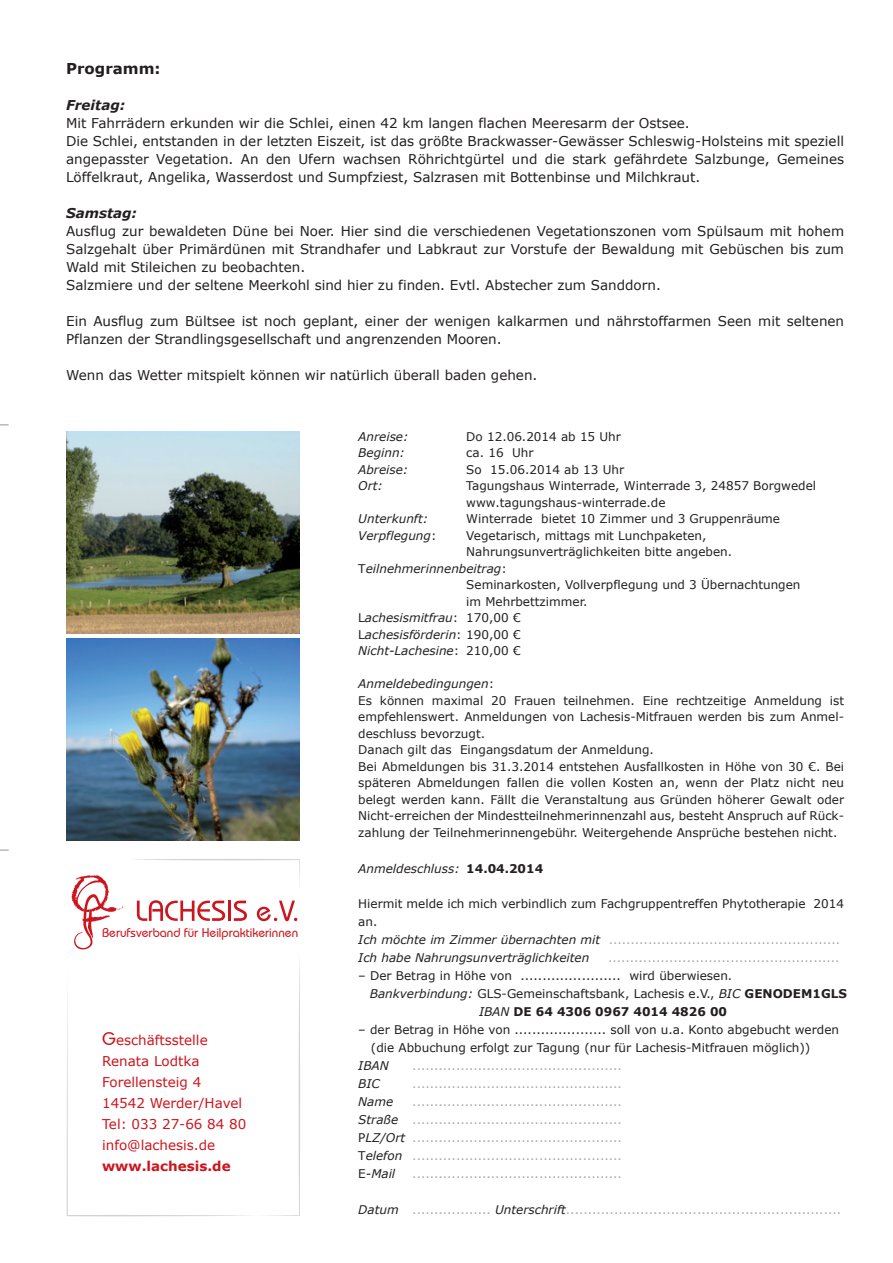
<style>
.page{position:relative;width:893px;height:1263px;background:#fff}
.page>*{position:absolute;margin:0;border:0;box-sizing:border-box;transform-origin:0 0}
.t1{font:700 15px "Verdana";color:#231f20}
.t2{font:13.5px/18px "Verdana";color:#231f20}
.t3{font:13.5px/21px "Verdana";color:#cd151d}
.t4{font:500 12.6px "Bauhaus IT Cby BT";color:#cd151d}
.t5{font:12px/16.5px "Verdana";color:#231f20}
.t6{font:12px/18px "Verdana";color:#a8a9ad;text-align:justify}
.t7{font:italic 12px "Verdana";color:#231f20}
.t8{font:700 12px "Verdana";color:#231f20}
.s1{font-weight:700;font-style:italic}
.s2{font-family:"Bauhaus IT Cby BT";font-weight:500;font-size:18px}
.s3{font-weight:700}
.s4{font-style:normal}
.s5{font-style:italic}
.s6{font-weight:700;font-style:normal}
.s7{color:#a8a9ad}
.s8{font-weight:400;font-style:italic}
.s9{font-style:italic;color:#231f20}
.s10{color:#231f20}
</style>
<div class="page">
<svg style="left:67px;top:1001px;width:5px;height:215px"></svg>
<svg style="left:72px;top:859px;width:228px;height:357px"></svg>
<img style="left:66px;top:432px;width:234px;height:201px">
<img style="left:66px;top:638px;width:234px;height:202px">
<p class="t1" style="left:66px;top:58px;width:96px">Programm:</p>
<p class="t2" style="left:66px;top:96px;width:779px"><span class="s1">Freitag:<br></span>Mit Fahrrädern erkunden wir die Schlei, einen 42 km langen flachen Meeresarm der Ostsee.<br>Die Schlei, entstanden in der letzten Eiszeit, ist das größte Brackwasser-Gewässer Schleswig-Holsteins mit speziell angepasster Vegetation. An den Ufern wachsen Röhrichtgürtel und die stark gefährdete Salzbunge, Gemeines Löffelkraut, Angelika, Wasserdost und Sumpfziest, Salzrasen mit Bottenbinse und Milchkraut.</p>
<p class="t2" style="left:66px;top:204px;width:779px"><span class="s1">Samstag:<br></span>Ausflug zur bewaldeten Düne bei Noer. Hier sind die verschiedenen Vegetationszonen vom Spülsaum mit hohem Salzgehalt über Primärdünen mit Strandhafer und Labkraut zur Vorstufe der Bewaldung mit Gebüschen bis zum Wald mit Stileichen zu beobachten.<br>Salzmiere und der seltene Meerkohl sind hier zu finden. Evtl. Abstecher zum Sanddorn.</p>
<p class="t2" style="left:66px;top:312px;width:779px">Ein Ausflug zum Bültsee ist noch geplant, einer der wenigen kalkarmen und nährstoffarmen Seen mit seltenen<br>Pflanzen der Strandlingsgesellschaft und angrenzenden Mooren.</p>
<p class="t2" style="left:66px;top:366px;width:473px">Wenn das Wetter mitspielt können wir natürlich überall baden gehen.</p>
<p class="t4" style="left:102px;top:925px;width:198px">Berufsverband für Heilpraktikerinnen</p>
<p class="t3" style="left:102px;top:1029px;width:146px"><span class="s2">G</span>eschäftsstelle<br>Renata Lodtka<br>Forellensteig 4<br>14542 Werder/Havel<br>Tel: 033 27-66 84 80 info@lachesis.de <span class="s3">www.lachesis.de</span></p>
<p class="t7" style="left:358px;top:428px;width:52px">Anreise:</p>
<p class="t5" style="left:466px;top:428px;width:156px">Do 12.06.2014 ab 15 Uhr</p>
<p class="t7" style="left:358px;top:445px;width:48px">Beginn:</p>
<p class="t5" style="left:466px;top:444px;width:69px">ca. 16 Uhr</p>
<p class="t7" style="left:358px;top:461px;width:52px">Abreise:</p>
<p class="t5" style="left:466px;top:461px;width:159px">So 15.06.2014 ab 13 Uhr</p>
<p class="t7" style="left:358px;top:478px;width:26px">Ort:</p>
<p class="t5" style="left:466px;top:477px;width:351px">Tagungshaus Winterrade, Winterrade 3, 24857 Borgwedel www.tagungshaus-winterrade.de</p>
<p class="t7" style="left:358px;top:511px;width:72px">Unterkunft:</p>
<p class="t5" style="left:466px;top:510px;width:315px">Winterrade bietet 10 Zimmer und 3 Gruppenräume</p>
<p class="t7" style="left:358px;top:527px;width:80px">Verpflegung<span class="s4">:</span></p>
<p class="t5" style="left:466px;top:527px;width:242px">Vegetarisch, mittags mit Lunchpaketen,</p>
<p class="t5" style="left:466px;top:543px;width:267px">Nahrungsunverträglichkeiten bitte angeben.</p>
<p class="t7" style="left:358px;top:560px;width:150px"><span class="s4">T</span>eilnehmerinnenbeitrag<span class="s4">:</span></p>
<p class="t5" style="left:466px;top:576px;width:336px">Seminarkosten, Vollverpflegung und 3 Übernachtungen</p>
<p class="t5" style="left:466px;top:593px;width:123px">im Mehrbettzimmer.</p>
<p class="t7" style="left:358px;top:610px;width:164px"><span class="s4">L</span>achesismitfrau<span class="s4">: 170,00 €</span></p>
<p class="t7" style="left:358px;top:626px;width:164px"><span class="s4">L</span>achesisförderin<span class="s4">: 190,00 €</span></p>
<p class="t7" style="left:358px;top:643px;width:164px">Nicht-Lachesine<span class="s4">: 210,00 €</span></p>
<p class="t5" style="left:358px;top:675px;width:487px"><span class="s5">Anmeldebedingungen</span>:<br>Es können maximal 20 Frauen teilnehmen. Eine rechtzeitige Anmeldung ist empfehlenswert. Anmeldungen von Lachesis-Mitfrauen werden bis zum Anmel&shy;deschluss bevorzugt.<br>Danach gilt das Eingangsdatum der Anmeldung.<br>Bei Abmeldungen bis 31.3.2014 entstehen Ausfallkosten in Höhe von 30 €. Bei späteren Abmeldungen fallen die vollen Kosten an, wenn der Platz nicht neu belegt werden kann. Fällt die Veranstaltung aus Gründen höherer Gewalt oder Nicht-erreichen der Mindestteilnehmerinnenzahl aus, besteht Anspruch auf Rück&shy;zahlung der Teilnehmerinnengebühr. Weitergehende Ansprüche bestehen nicht.</p>
<p class="t7" style="left:358px;top:860px;width:186px">Anmeldeschluss: <span class="s6">14.04.2014</span></p>
<p class="t5" style="left:358px;top:894px;width:487px;line-height:18px">Hiermit melde ich mich verbindlich zum Fachgruppentreffen Phytotherapie 2014 an.<br><span class="s5">Ich möchte im Zimmer übernachten mit</span> <span class="s7">.....................................................<br></span><span class="s5">Ich habe Nahrungsunverträglichkeiten</span></p>
<p class="t6" style="left:608px;top:948px;width:233px">.....................................................</p>
<p class="t5" style="left:358px;top:967px;width:375px">– Der Betrag in Höhe von ....................... wird überwiesen.</p>
<p class="t5" style="left:370px;top:985px;width:479px"><span class="s5">Bankverbindung:</span> GLS-Gemeinschaftsbank, Lachesis e.V., <span class="s5">BIC</span> <span class="s3">GENODEM1GLS</span></p>
<p class="t8" style="left:479px;top:1003px;width:250px"><span class="s8">IBAN</span> DE 64 4306 0967 4014 4826 00</p>
<p class="t5" style="left:358px;top:1021px;width:482px">– der Betrag in Höhe von ..................... soll von u.a. Konto abgebucht werden</p>
<p class="t5" style="left:371px;top:1039px;width:441px">(die Abbuchung erfolgt zur Tagung (nur für Lachesis-Mitfrauen möglich))</p>
<p class="t7" style="left:358px;top:1057px;width:32px">IBAN</p>
<p class="t6" style="left:412px;top:1056px;width:211px">................................................</p>
<p class="t7" style="left:358px;top:1075px;width:23px">BIC</p>
<p class="t6" style="left:412px;top:1074px;width:211px">................................................</p>
<p class="t7" style="left:358px;top:1093px;width:37px">Name</p>
<p class="t6" style="left:358px;top:1092px;width:265px;text-indent:54px">................................................<br><span class="s9">Straße</span> ................................................<br><span class="s10">P</span><span class="s9">LZ/Ort</span> ................................................<br><span class="s10">T</span><span class="s9">elefon</span> ................................................<br><span class="s10">E</span><span class="s9">-Mail</span></p>
<p class="t6" style="left:412px;top:1164px;width:211px">................................................</p>
<p class="t6" style="left:358px;top:1200px;width:484px"><span class="s9">Datum</span> .................. <span class="s9">Unterschrift</span>...............................................................</p>
</div>
